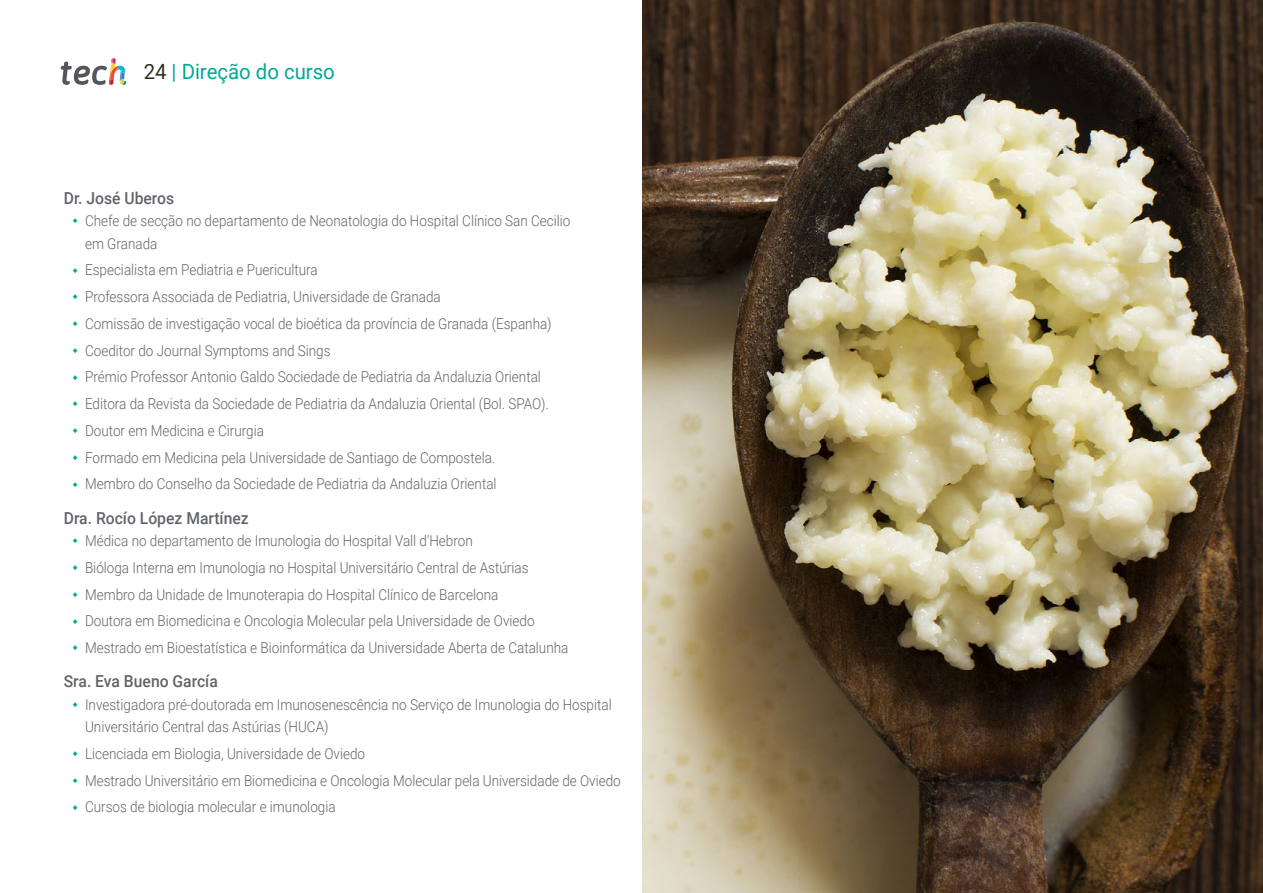
<style>
.page{position:relative;width:1263px;height:893px;background:#fff}
.page>*{position:absolute;margin:0;border:0;box-sizing:border-box;transform-origin:0 0}
.t1{font:21px "Roboto";color:#00a996}
.t2{font:500 16.5px "Roboto";color:#61646a;scale:.95 1}
.t3{font:300 15px/26.7px "Roboto";color:#61646a;scale:.9 1}
.s1{color:#312e20}
</style>
<div class="page">
<svg style="left:61px;top:58px;width:65px;height:27px"></svg>
<img style="left:642px;top:0;width:621px;height:893px">
<h1 class="t1" style="left:144px;top:57px;width:193px"><span class="s1">24</span> | Direção do curso</h1>
<p class="t2" style="left:64px;top:186px;width:118px">Dr. José Uberos</p>
<p class="t3" style="left:85px;top:209px;width:541px;line-height:22.5px">Chefe de secção no departamento de Neonatologia do Hospital Clínico San Cecilio em Granada</p>
<p class="t3" style="left:85px;top:256px;width:520px">Especialista em Pediatria e Puericultura<br>Professora Associada de Pediatria, Universidade de Granada<br>Comissão de investigação vocal de bioética da província de Granada (Espanha)<br>Coeditor do Journal Symptoms and Sings<br>Prémio Professor Antonio Galdo Sociedade de Pediatria da Andaluzia Oriental Editora da Revista da Sociedade de Pediatria da Andaluzia Oriental (Bol. SPAO).<br>Doutor em Medicina e Cirurgia<br>Formado em Medicina pela Universidade de Santiago de Compostela.<br>Membro do Conselho da Sociedade de Pediatria da Andaluzia Oriental</p>
<p class="t2" style="left:64px;top:506px;width:196px">Dra. Rocío López Martínez</p>
<p class="t3" style="left:85px;top:527px;width:539px">Médica no departamento de Imunologia do Hospital Vall d'Hebron<br>Bióloga Interna em Imunologia no Hospital Universitário Central de Astúrias Membro da Unidade de Imunoterapia do Hospital Clínico de Barcelona<br>Doutora em Biomedicina e Oncologia Molecular pela Universidade de Oviedo Mestrado em Bioestatística e Bioinformática da Universidade Aberta de Catalunha</p>
<p class="t2" style="left:64px;top:670px;width:164px">Sra. Eva Bueno García</p>
<p class="t3" style="left:85px;top:692px;width:587px;line-height:22.5px">Investigadora pré-doutorada em Imunosenescência no Serviço de Imunologia do Hospital<br>Universitário Central das Astúrias (HUCA)</p>
<p class="t3" style="left:85px;top:740px;width:597px">Licenciada em Biologia, Universidade de Oviedo<br>Mestrado Universitário em Biomedicina e Oncologia Molecular pela Universidade de Oviedo<br>Cursos de biologia molecular e imunologia</p>
</div>
